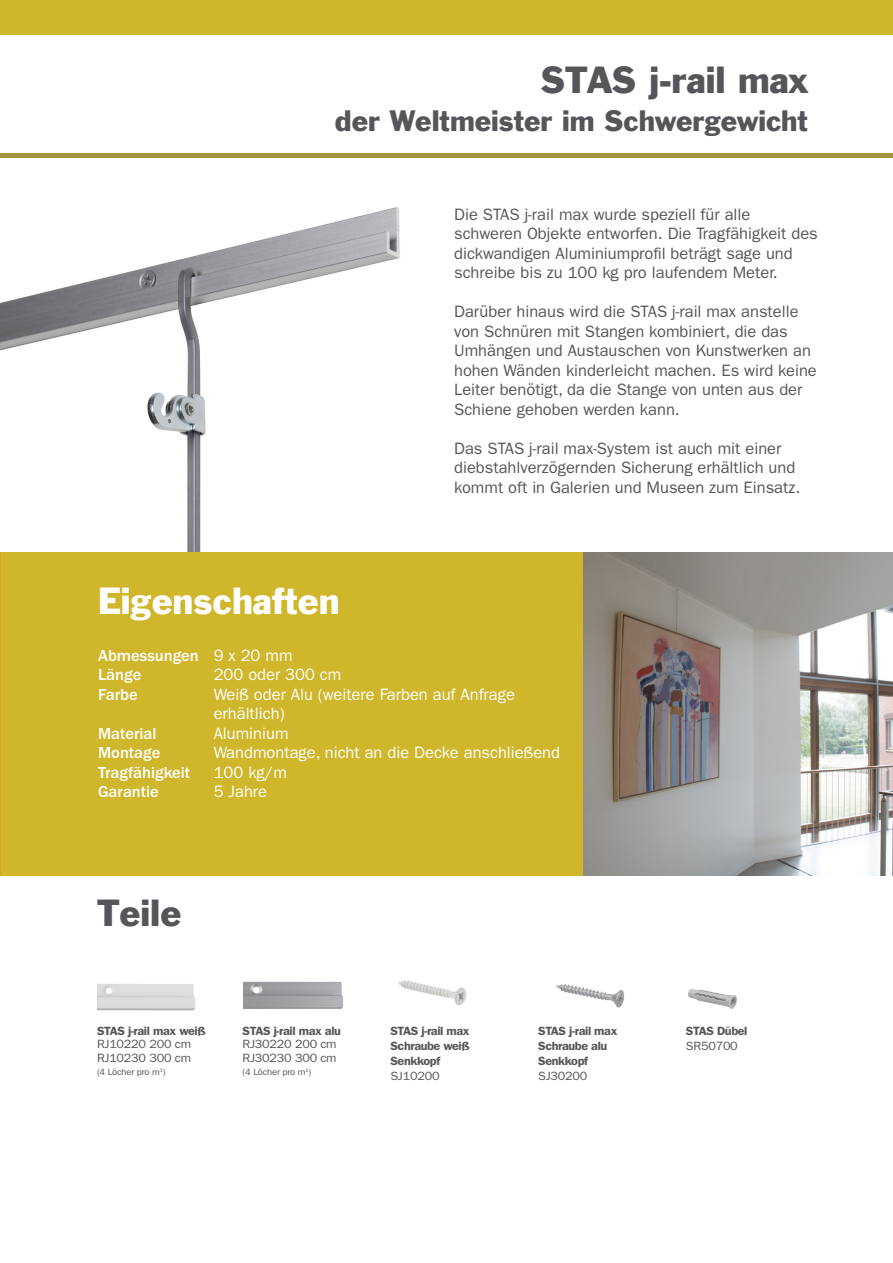
<style>
.page{position:relative;width:893px;height:1263px;background:#fff}
.page>*{position:absolute;margin:0;border:0;box-sizing:border-box;transform-origin:0 0}
.t1{font:34.5px "Franklin Gothic";color:#55565a}
.t2{font:34.5px "Franklin Gothic";color:#fff}
.t3{font:27px "Franklin Gothic";color:#55565a}
.t4{font:16.5px/19.5px "ITC Franklin Gothic Std";color:#55565a}
.t5{font:16.5px/19.5px "ITC Franklin Gothic Std";color:#fff}
.t6{font:500 16.5px "ITC Franklin Gothic Std";color:#fff}
.t7{font:600 12px/15px "ITC Franklin Gothic Std";letter-spacing:-.03em;color:#55565a;scale:1.05 1}
.t8{font:12px "ITC Franklin Gothic Std";letter-spacing:-.02em;color:#55565a;scale:1.05 1}
.t9{font:9px "ITC Franklin Gothic Std";letter-spacing:-.02em;color:#55565a;scale:1.05 1}
.s1{font-weight:400}
</style>
<div class="page">
<img style="left:0;top:157px;width:434px;height:395px">
<img style="left:583px;top:552px;width:310px;height:323px">
<div style="left:0;top:552px;width:583px;height:323px;background:#cfb62a"></div>
<hr style="left:0;top:153px;width:893px;height:4px;background:#a5943f">
<div style="left:0;top:0;width:893px;height:34px;background:#cfb62a"></div>
<img style="left:97px;top:984px;width:98px;height:27px">
<img style="left:398px;top:980px;width:69px;height:26px">
<img style="left:243px;top:981px;width:101px;height:28px">
<img style="left:556px;top:984px;width:68px;height:24px">
<img style="left:688px;top:989px;width:49px;height:20px">
<p class="t1" style="left:540px;top:58px;width:269px">STAS j-rail max</p>
<p class="t3" style="left:335px;top:103px;width:474px">der Weltmeister im Schwergewicht</p>
<p class="t2" style="left:98px;top:578px;width:243px">Eigenschaften</p>
<p class="t4" style="left:454px;top:204px;width:365px">Die STAS j-rail max wurde speziell für alle schweren Objekte entworfen. Die Tragfähigkeit des dickwandigen Aluminiumprofil beträgt sage und schreibe bis zu 100 kg pro laufendem Meter.</p>
<p class="t4" style="left:454px;top:302px;width:364px">Darüber hinaus wird die STAS j-rail max anstelle von Schnüren mit Stangen kombiniert, die das Umhängen und Austauschen von Kunstwerken an hohen Wänden kinderleicht machen. Es wird keine Leiter benötigt, da die Stange von unten aus der Schiene gehoben werden kann.</p>
<p class="t4" style="left:454px;top:438px;width:348px">Das STAS j-rail max-System ist auch mit einer diebstahlverzögernden Sicherung erhältlich und kommt oft in Galerien und Museen zum Einsatz.</p>
<p class="t6" style="left:98px;top:646px;width:102px">Abmessungen</p>
<p class="t5" style="left:214px;top:645px;width:80px">9 x 20 mm</p>
<p class="t6" style="left:98px;top:665px;width:45px">Länge</p>
<p class="t5" style="left:214px;top:665px;width:129px">200 oder 300 cm</p>
<p class="t6" style="left:98px;top:685px;width:41px">Farbe</p>
<p class="t5" style="left:214px;top:684px;width:303px">Weiß oder Alu (weitere Farben auf Anfrage erhältlich)</p>
<p class="t6" style="left:98px;top:724px;width:60px">Material</p>
<p class="t5" style="left:214px;top:723px;width:76px">Aluminium</p>
<p class="t6" style="left:98px;top:743px;width:64px">Montage</p>
<p class="t5" style="left:214px;top:743px;width:348px">Wandmontage, nicht an die Decke anschließend</p>
<p class="t6" style="left:98px;top:763px;width:94px">Tragfähigkeit</p>
<p class="t5" style="left:214px;top:762px;width:75px">100 kg/m</p>
<p class="t6" style="left:98px;top:782px;width:62px">Garantie</p>
<p class="t5" style="left:214px;top:782px;width:55px">5 Jahre</p>
<p class="t1" style="left:97px;top:890px;width:86px">Teile</p>
<p class="t7" style="left:97px;top:1023px;width:105px">STAS j-rail max weiß</p>
<p class="t8" style="left:97px;top:1037px;width:91px">RJ10220 200 cm</p>
<p class="t8" style="left:97px;top:1050px;width:91px">RJ10230 300 cm</p>
<p class="t9" style="left:97px;top:1067px;width:67px">(4 Löcher pro m<sup>1</sup>)</p>
<p class="t7" style="left:243px;top:1024px;width:95px;line-height:13.5px">STAS j-rail max alu<br><span class="s1">RJ30220 200 cm</span></p>
<p class="t8" style="left:243px;top:1050px;width:91px">RJ30230 300 cm</p>
<p class="t9" style="left:243px;top:1067px;width:67px">(4 Löcher pro m<sup>1</sup>)</p>
<p class="t7" style="left:390px;top:1023px;width:77px;text-align:justify">STAS j-rail max Schraube weiß Senkkopf</p>
<p class="t8" style="left:390px;top:1068px;width:48px">SJ10200</p>
<p class="t7" style="left:538px;top:1023px;width:77px">STAS j-rail max</p>
<p class="t7" style="left:538px;top:1038px;width:67px">Schraube alu</p>
<p class="t7" style="left:538px;top:1053px;width:49px">Senkkopf</p>
<p class="t8" style="left:538px;top:1068px;width:48px">SJ30200</p>
<p class="t7" style="left:686px;top:1023px;width:60px">STAS Dübel</p>
<p class="t8" style="left:686px;top:1038px;width:51px">SR50700</p>
</div>
